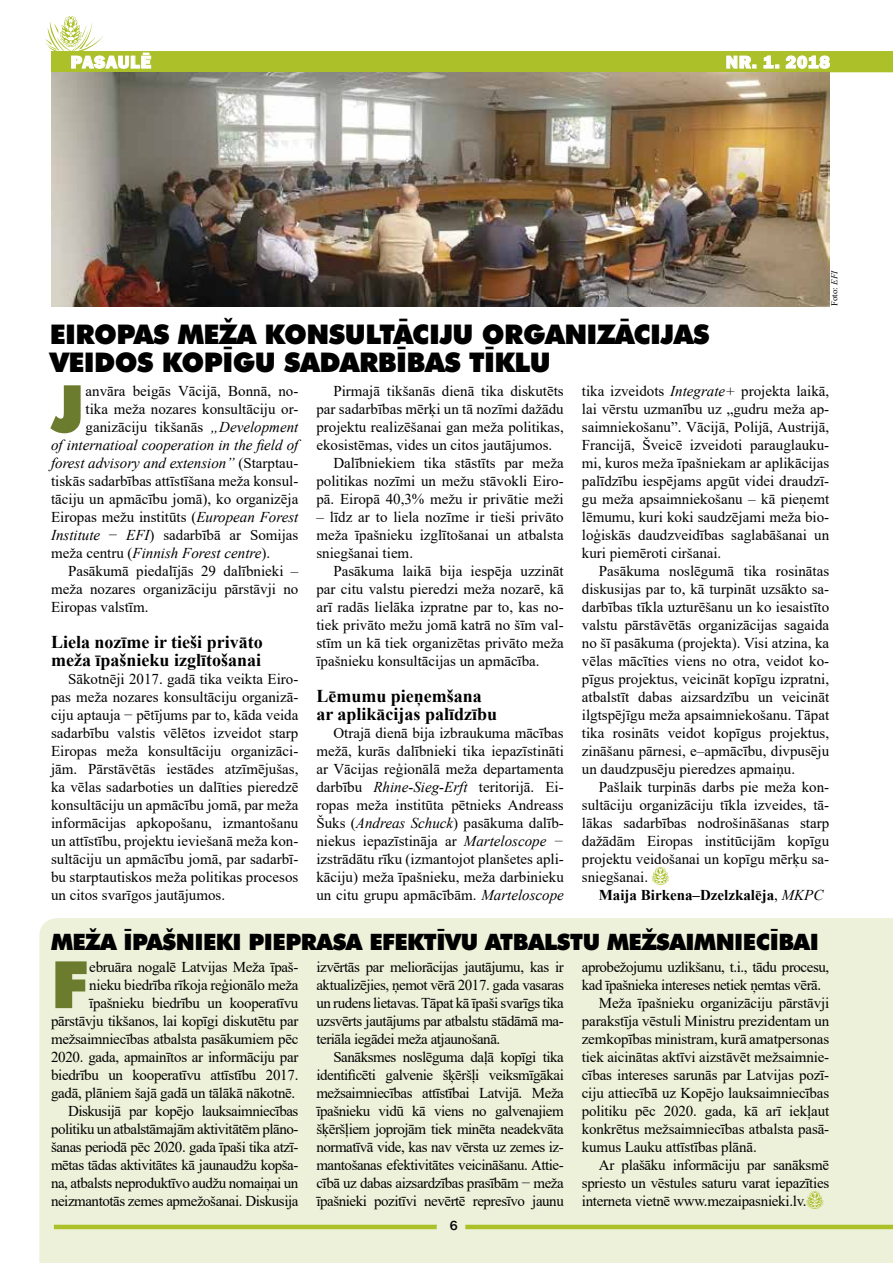
<style>
.page{position:relative;width:893px;height:1263px;background:#fff}
.page>*{position:absolute;margin:0;border:0;box-sizing:border-box;transform-origin:0 0}
.t1{font:900 65.4px "Futura TL";color:#6b7c2e}
.t2{font:900 27px/28.5px "Futura TL";letter-spacing:-.02em;color:#000}
.t3{font:900 22.5px "Futura TL";letter-spacing:-.02em;color:#000}
.t4{font:700 18px/18px "Times New Roman";color:#000}
.t5{font:800 18px "Franklin Gothic";letter-spacing:.04em;color:#fff}
.t6{font:15px/18px "Times New Roman";letter-spacing:-.01em;color:#000;text-align:justify}
.t7{font:italic 15px "Times New Roman";color:#000}
.t8{font:15px "Times New Roman";letter-spacing:-.03em;color:#000}
.t9{font:700 15px "Times New Roman";color:#000}
.t10{font:500 13.5px "Franklin Gothic";color:#000}
.t11{font:9px "Times New Roman";color:#000}
.s1{font-style:italic}
.s2{font-style:normal}
.s3{font-weight:400}
.s4{font-weight:400;font-style:italic}
</style>
<div class="page">
<div style="left:39px;top:918px;width:854px;height:345px;background:#edf1d9"></div>
<div style="left:51px;top:51px;width:842px;height:21px;background:#acc02a"></div>
<svg style="left:45px;top:16px;width:106px;height:53px"></svg>
<svg style="left:726px;top:55px;width:30px;height:14px"></svg>
<svg style="left:763px;top:55px;width:16px;height:14px"></svg>
<svg style="left:785px;top:55px;width:45px;height:14px"></svg>
<svg style="left:652px;top:867px;width:17px;height:18px"></svg>
<svg style="left:806px;top:1191px;width:17px;height:18px"></svg>
<img style="left:51px;top:73px;width:778px;height:233px">
<hr style="left:54px;top:1225px;width:839px;height:4px;background:#acc02a">
<svg style="left:437px;top:1221px;width:28px;height:17px"></svg>
<p class="t5" style="left:71px;top:50px;width:82px">PASAULĒ</p>
<p class="t5" style="left:726px;top:50px;width:106px">NR. 1. 2018</p>
<h2 class="t2" style="left:50px;top:318px;width:661px">EIROPAS MEŽA KONSULTĀCIJU ORGANIZĀCIJAS<br>VEIDOS KOPĪGU SADARBĪBAS TĪKLU</h2>
<p class="t11" style="left:828px;top:306px;width:38px;rotate:-90deg">Foto: <span class="s1">EFI</span></p>
<h1 class="t1" style="left:51px;top:364px;width:35px">J</h1>
<p class="t6" style="left:86px;top:382px;width:214px">anvāra beigās Vācijā, Bonnā, no-</p>
<p class="t6" style="left:86px;top:400px;width:214px">tika meža nozares konsultāciju or-</p>
<p class="t6" style="left:86px;top:418px;width:214px">ganizāciju tikšanās <span class="s1">„Development</span></p>
<p class="t7" style="left:51px;top:435px;width:249px">of internatioal cooperation in the field of</p>
<p class="t7" style="left:51px;top:453px;width:249px">forest advisory and extension” <span class="s2">(Starptau-</span></p>
<p class="t6" style="left:51px;top:472px;width:249px">tiskās sadarbības attīstīšana meža konsul-</p>
<p class="t6" style="left:51px;top:490px;width:249px">tāciju un apmācību jomā), ko organizēja</p>
<p class="t6" style="left:51px;top:508px;width:249px">Eiropas mežu institūts (<span class="s1">European Forest</span></p>
<p class="t6" style="left:51px;top:526px;width:249px"><span class="s1">Institute</span> − <span class="s1">EFI</span>) sadarbībā ar Somijas</p>
<p class="t7" style="left:51px;top:543px;width:221px"><span class="s2">meža centru (</span>Finnish Forest centre<span class="s2">).</span></p>
<p class="t6" style="left:68px;top:562px;width:232px">Pasākumā piedalījās 29 dalībnieki –</p>
<p class="t6" style="left:51px;top:580px;width:249px">meža nozares organizāciju pārstāvji no</p>
<p class="t6" style="left:51px;top:598px;width:99px">Eiropas valstīm.</p>
<p class="t4" style="left:51px;top:632px;width:213px">Liela nozīme ir tieši privāto meža īpašnieku izglītošanai</p>
<p class="t6" style="left:51px;top:670px;width:249px;text-indent:17px">Sākotnēji 2017. gadā tika veikta Eiro&shy;pas meža nozares konsultāciju organizā&shy;ciju aptauja − pētījums par to, kāda veida sadarbību valstis vēlētos izveidot starp Eiropas meža konsultāciju organizāci&shy;jām. Pārstāvētās iestādes atzīmējušas, ka vēlas sadarboties un dalīties pieredzē konsultāciju un apmācību jomā, par meža informācijas apkopošanu, izmantošanu un attīstību, projektu ieviešanā meža kon&shy;sultāciju un apmācību jomā, par sadarbī&shy;bu starptautiskos meža politikas procesos un citos svarīgos jautājumos.</p>
<p class="t6" style="left:333px;top:382px;width:232px">Pirmajā tikšanās dienā tika diskutēts</p>
<p class="t6" style="left:316px;top:400px;width:249px">par sadarbības mērķi un tā nozīmi dažādu</p>
<p class="t6" style="left:316px;top:418px;width:249px">projektu realizēšanai gan meža politikas,</p>
<p class="t6" style="left:316px;top:436px;width:237px">ekosistēmas, vides un citos jautājumos.</p>
<p class="t6" style="left:333px;top:454px;width:232px">Dalībniekiem tika stāstīts par meža</p>
<p class="t6" style="left:316px;top:472px;width:249px">politikas nozīmi un mežu stāvokli Eiro-</p>
<p class="t6" style="left:316px;top:490px;width:249px">pā. Eiropā 40,3% mežu ir privātie meži</p>
<p class="t6" style="left:316px;top:508px;width:249px">– līdz ar to liela nozīme ir tieši privāto meža īpašnieku izglītošanai un atbalsta sniegšanai tiem.</p>
<p class="t6" style="left:316px;top:562px;width:249px;text-indent:17px">Pasākuma laikā bija iespēja uzzināt par citu valstu pieredzi meža nozarē, kā arī radās lielāka izpratne par to, kas no&shy;tiek privāto mežu jomā katrā no šīm val&shy;stīm un kā tiek organizētas privāto meža īpašnieku konsultācijas un apmācība.</p>
<p class="t4" style="left:316px;top:686px;width:182px">Lēmumu pieņemšana ar aplikācijas palīdzību</p>
<p class="t6" style="left:316px;top:724px;width:249px;text-indent:17px">Otrajā dienā bija izbraukuma mācības mežā, kurās dalībnieki tika iepazīstināti ar Vācijas reģionālā meža departamenta darbību <span class="s1">Rhine-Sieg-Erft</span> teritorijā. Ei&shy;ropas meža institūta pētnieks Andreass Šuks (<span class="s1">Andreas Schuck</span>) pasākuma dalīb&shy;niekus iepazīstināja ar <span class="s1">Marteloscope − </span>izstrādātu rīku (izmantojot planšetes apli&shy;kāciju) meža īpašnieku, meža darbinieku un citu grupu apmācībām. <span class="s1">Marteloscope</span></p>
<p class="t6" style="left:582px;top:382px;width:249px">tika izveidots <span class="s1">Integrate+</span> projekta laikā, lai vērstu uzmanību uz „gudru meža ap&shy;saimniekošanu”. Vācijā, Polijā, Austrijā, Francijā, Šveicē izveidoti parauglauku&shy;mi, kuros meža īpašniekam ar aplikācijas palīdzību iespējams apgūt videi draudzī&shy;gu meža apsaimniekošanu – kā pieņemt lēmumu, kuri koki saudzējami meža bio&shy;loģiskās daudzveidības saglabāšanai un kuri piemēroti ciršanai.</p>
<p class="t6" style="left:582px;top:562px;width:249px;text-indent:17px">Pasākuma noslēgumā tika rosinātas diskusijas par to, kā turpināt uzsākto sa&shy;darbības tīkla uzturēšanu un ko iesaistīto valstu pārstāvētās organizācijas sagaida no šī pasākuma (projekta). Visi atzina, ka vēlas mācīties viens no otra, veidot ko&shy;pīgus projektus, veicināt kopīgu izpratni, atbalstīt dabas aizsardzību un veicināt ilgtspējīgu meža apsaimniekošanu. Tāpat tika rosināts veidot kopīgus projektus, zināšanu pārnesi, e–apmācību, divpusēju un daudzpusēju pieredzes apmaiņu.</p>
<p class="t6" style="left:582px;top:778px;width:249px;text-indent:17px">Pašlaik turpinās darbs pie meža kon&shy;sultāciju organizāciju tīkla izveides, tā&shy;lākas sadarbības nodrošināšanas starp dažādām Eiropas institūcijām kopīgu projektu veidošanai un kopīgu mērķu sa&shy;sniegšanai.</p>
<p class="t9" style="left:599px;top:884px;width:226px">Maija Birkena–Dzelzkalēja<span class="s3">,</span> <span class="s4">MKPC</span></p>
<h3 class="t3" style="left:51px;top:926px;width:769px">MEŽA ĪPAŠNIEKI PIEPRASA EFEKTĪVU ATBALSTU MEŽSAIMNIECĪBAI</h3>
<h1 class="t1" style="left:51px;top:940px;width:38px">F</h1>
<p class="t6" style="left:51px;top:958px;width:249px;text-align:right">ebruāra nogalē Latvijas Meža īpaš-<br>nieku biedrība rīkoja reģionālo meža īpašnieku biedrību un kooperatīvu pārstāvju tikšanos, lai kopīgi diskutētu par mežsaimniecības atbalsta pasākumiem pēc 2020. gada, apmainītos ar informāciju par biedrību un kooperatīvu attīstību 2017. gadā, plāniem šajā gadā un tālākā nākotnē.<br>Diskusijā par kopējo lauksaimniecības politiku un atbalstāmajām aktivitātēm plāno&shy;šanas periodā pēc 2020. gada īpaši tika atzī&shy;mētas tādas aktivitātes kā jaunaudžu kopša&shy;na, atbalsts neproduktīvo audžu nomaiņai un neizmantotās zemes apmežošanai. Diskusija</p>
<p class="t6" style="left:316px;top:958px;width:249px">izvērtās par meliorācijas jautājumu, kas ir aktualizējies, ņemot vērā 2017. gada vasaras un rudens lietavas. Tāpat kā īpaši svarīgs tika uzsvērts jautājums par atbalstu stādāmā ma&shy;teriāla iegādei meža atjaunošanā.</p>
<p class="t6" style="left:316px;top:1048px;width:249px;text-indent:17px">Sanāksmes noslēguma daļā kopīgi tika identificēti galvenie šķēršļi veiksmīgākai mežsaimniecības attīstībai Latvijā. Meža īpašnieku vidū kā viens no galvenajiem šķēršļiem joprojām tiek minēta neadekvāta normatīvā vide, kas nav vērsta uz zemes iz&shy;mantošanas efektivitātes veicināšanu. Attie&shy;cībā uz dabas aizsardzības prasībām − meža īpašnieki pozitīvi nevērtē represīvo jaunu</p>
<p class="t10" style="left:450px;top:1217px;width:9px">6</p>
<p class="t8" style="left:582px;top:956px;width:249px">aprobežojumu uzlikšanu, t.i., tādu procesu,</p>
<p class="t8" style="left:582px;top:974px;width:241px">kad īpašnieka intereses netiek ņemtas vērā.</p>
<p class="t6" style="left:599px;top:994px;width:232px">Meža īpašnieku organizāciju pārstāvji</p>
<p class="t6" style="left:582px;top:1012px;width:249px">parakstīja vēstuli Ministru prezidentam un</p>
<p class="t6" style="left:582px;top:1030px;width:249px">zemkopības ministram, kurā amatpersonas</p>
<p class="t6" style="left:582px;top:1048px;width:249px">tiek aicinātas aktīvi aizstāvēt mežsaimnie-</p>
<p class="t6" style="left:582px;top:1066px;width:249px">cības intereses sarunās par Latvijas pozī-</p>
<p class="t6" style="left:582px;top:1084px;width:249px">ciju attiecībā uz Kopējo lauksaimniecības</p>
<p class="t6" style="left:582px;top:1102px;width:249px">politiku pēc 2020. gada, kā arī iekļaut</p>
<p class="t6" style="left:582px;top:1120px;width:249px">konkrētus mežsaimniecības atbalsta pasā-</p>
<p class="t6" style="left:582px;top:1138px;width:176px">kumus Lauku attīstības plānā.</p>
<p class="t6" style="left:599px;top:1156px;width:232px">Ar plašāku informāciju par sanāksmē</p>
<p class="t6" style="left:582px;top:1174px;width:249px">spriesto un vēstules saturu varat iepazīties</p>
<p class="t6" style="left:582px;top:1192px;width:226px">interneta vietnē www.mezaipasnieki.lv.</p>
</div>
